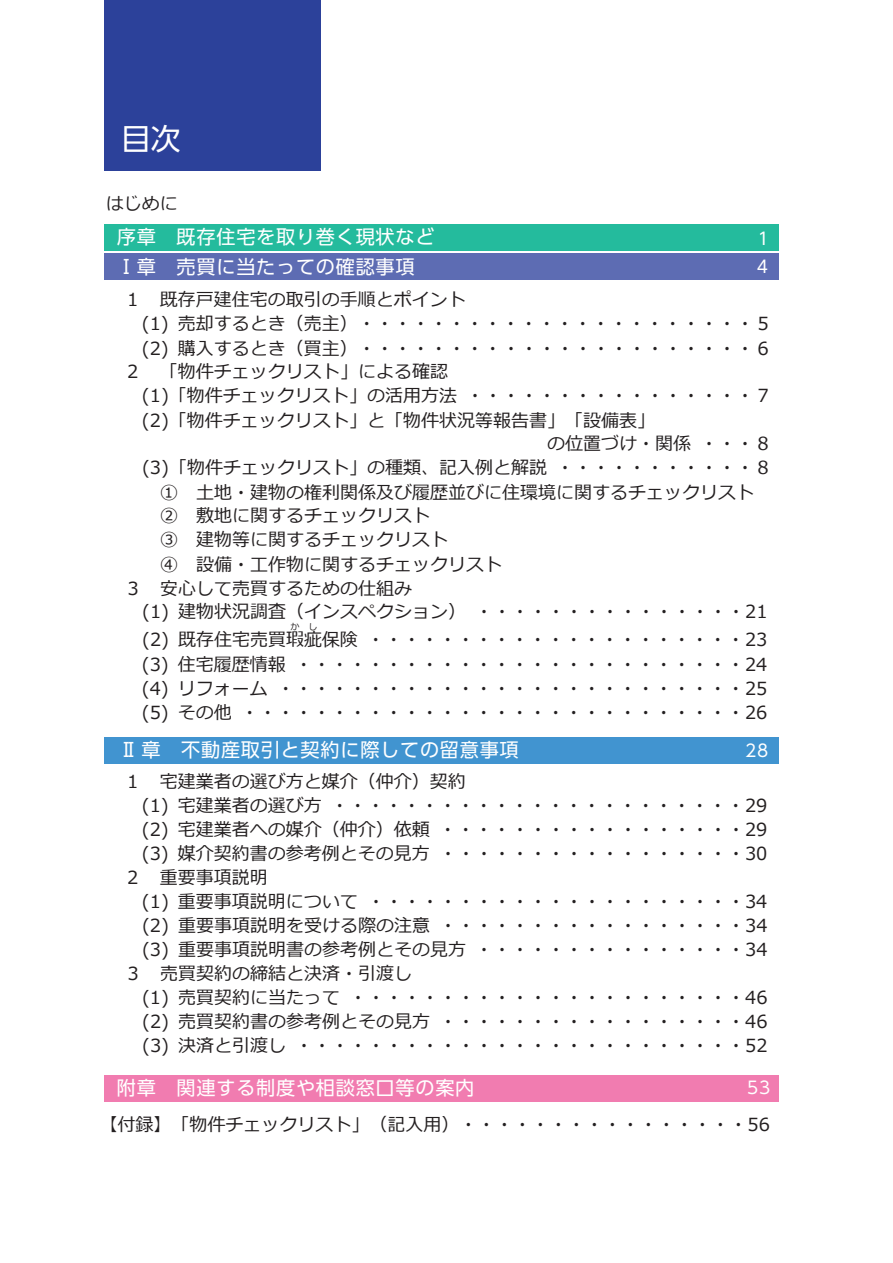
<style>
.page{position:relative;width:893px;height:1263px;background:#fff}
.page>*{position:absolute;margin:0;border:0;box-sizing:border-box;transform-origin:0 0}
.t1{font:30px "Meiryo";color:#fff}
.t2{font:29.7px "UD Shin Go Pro";color:#fff}
.t3{font:19.2px "UD Shin Go Pro";letter-spacing:.04em;color:#fff}
.t4{font:18px/24px "Meiryo";color:#231f20;text-align:justify}
.t5{font:700 18px "Meiryo";letter-spacing:.13em;color:#fff}
.t6{font:700 18px "Meiryo";letter-spacing:.27em;color:#fff}
.t7{font:16.95px "UD Shin Go Pro";color:#fff}
.t8{font:9px "Meiryo";color:#231f20}
</style>
<div class="page">
<div style="left:104px;top:0;width:217px;height:170px;background:#2c419a"></div>
<div style="left:104px;top:224px;width:675px;height:26px;background:#24bb9d"></div>
<div style="left:104px;top:253px;width:675px;height:27px;background:#5d6cb3"></div>
<div style="left:98px;top:736px;width:686px;height:34px;background:linear-gradient(to right,#fff,#fff)"></div>
<div style="left:104px;top:737px;width:675px;height:26px;background:#4194d0"></div>
<div style="left:104px;top:1075px;width:675px;height:26px;background:#f17cb0"></div>
<h2 class="t2" style="left:121px;top:114px;width:61px">目次</h2>
<h1 class="t1" style="left:117px;top:118px;width:62px">目次</h1>
<p class="t4" style="left:106px;top:192px;width:73px">はじめに</p>
<p class="t5" style="left:106px;top:232px;width:40px">序章</p>
<p class="t5" style="left:166px;top:232px;width:262px">既存住宅を取り巻く現状など</p>
<p class="t5" style="left:106px;top:262px;width:42px">Ⅰ 章</p>
<p class="t6" style="left:174px;top:262px;width:270px">売買に当たっての確認事項</p>
<p class="t5" style="left:758px;top:262px;width:19px">４</p>
<p class="t4" style="left:124px;top:289px;width:344px">１ 既存戸建住宅の取引の手順とポイント</p>
<p class="t4" style="left:142px;top:313px;width:632px">(1) 売却するとき（売主）・・・・・・・・・・・・・・・・・・・・・・５</p>
<p class="t4" style="left:142px;top:337px;width:632px">(2) 購入するとき（買主）・・・・・・・・・・・・・・・・・・・・・・６</p>
<p class="t4" style="left:124px;top:361px;width:326px">２ 「物件チェックリスト」による確認</p>
<p class="t4" style="left:142px;top:385px;width:632px">(1)「物件チェックリスト」の活用方法・・・・・・・・・・・・・・・・７</p>
<p class="t4" style="left:142px;top:409px;width:515px">(2)「物件チェックリスト」と「物件状況等報告書」「設備表」</p>
<p class="t4" style="left:547px;top:433px;width:227px">の位置づけ・関係・・・８</p>
<p class="t4" style="left:142px;top:457px;width:632px">(3)「物件チェックリスト」の種類、記入例と解説・・・・・・・・・・・８</p>
<p class="t4" style="left:160px;top:481px;width:596px">① 土地・建物の権利関係及び履歴並びに住環境に関するチェックリスト</p>
<p class="t4" style="left:160px;top:505px;width:271px">② 敷地に関するチェックリスト</p>
<p class="t4" style="left:160px;top:529px;width:289px">③ 建物等に関するチェックリスト</p>
<p class="t4" style="left:160px;top:553px;width:343px">④ 設備・工作物に関するチェックリスト</p>
<p class="t4" style="left:124px;top:577px;width:289px">３ 安心して売買するための仕組み</p>
<p class="t4" style="left:142px;top:601px;width:627px">(1) 建物状況調査（インスペクション）・・・・・・・・・・・・・・・21</p>
<p class="t4" style="left:142px;top:629px;width:627px">(2) 既存住宅売買瑕疵保険・・・・・・・・・・・・・・・・・・・・・23</p>
<p class="t3" style="left:117px;top:221px;width:319px">序章　既存住宅を取り巻く現状など</p>
<p class="t7" style="left:758px;top:224px;width:13px">1</p>
<p class="t3" style="left:117px;top:251px;width:299px">Ⅰ章　売買に当たっての確認事項</p>
<p class="t7" style="left:757px;top:253px;width:13px">4</p>
<p class="t8" style="left:290px;top:620px;width:28px">か し</p>
<p class="t4" style="left:142px;top:653px;width:627px">(3) 住宅履歴情報・・・・・・・・・・・・・・・・・・・・・・・・・24 (4) リフォーム・・・・・・・・・・・・・・・・・・・・・・・・・・25 (5) その他・・・・・・・・・・・・・・・・・・・・・・・・・・・・26</p>
<p class="t3" style="left:117px;top:734px;width:403px">ⅠⅠ章　不動産取引と契約に際しての留意事項</p>
<p class="t7" style="left:745px;top:737px;width:25px">28</p>
<p class="t5" style="left:106px;top:743px;width:40px">Ⅱ章</p>
<p class="t5" style="left:166px;top:743px;width:343px">不動産取引と契約に際しての留意事項</p>
<p class="t5" style="left:745px;top:743px;width:27px">28</p>
<p class="t4" style="left:124px;top:770px;width:343px">１ 宅建業者の選び方と媒介（仲介）契約</p>
<p class="t4" style="left:142px;top:794px;width:627px">(1) 宅建業者の選び方・・・・・・・・・・・・・・・・・・・・・・・29</p>
<p class="t4" style="left:142px;top:818px;width:627px">(2) 宅建業者への媒介（仲介）依頼・・・・・・・・・・・・・・・・・29</p>
<p class="t4" style="left:142px;top:842px;width:627px">(3) 媒介契約書の参考例とその見方・・・・・・・・・・・・・・・・・30</p>
<p class="t4" style="left:124px;top:866px;width:145px">２ 重要事項説明</p>
<p class="t4" style="left:142px;top:890px;width:627px">(1) 重要事項説明について・・・・・・・・・・・・・・・・・・・・・34</p>
<p class="t4" style="left:142px;top:914px;width:627px">(2) 重要事項説明を受ける際の注意・・・・・・・・・・・・・・・・・34</p>
<p class="t4" style="left:142px;top:938px;width:627px">(3) 重要事項説明書の参考例とその見方・・・・・・・・・・・・・・・34</p>
<p class="t4" style="left:124px;top:962px;width:290px">３ 売買契約の締結と決済・引渡し</p>
<p class="t4" style="left:142px;top:986px;width:627px">(1) 売買契約に当たって・・・・・・・・・・・・・・・・・・・・・・46</p>
<p class="t4" style="left:142px;top:1010px;width:627px">(2) 売買契約書の参考例とその見方・・・・・・・・・・・・・・・・・46</p>
<p class="t4" style="left:142px;top:1034px;width:627px">(3) 決済と引渡し・・・・・・・・・・・・・・・・・・・・・・・・・52</p>
<p class="t5" style="left:106px;top:1075px;width:40px">附章</p>
<p class="t5" style="left:166px;top:1075px;width:303px">関連する制度や相談窓口等の案内</p>
<p class="t5" style="left:747px;top:1075px;width:27px">53</p>
<p class="t3" style="left:117px;top:1072px;width:359px">附章　関連する制度や相談窓口等の案内</p>
<p class="t7" style="left:747px;top:1074px;width:25px">53</p>
<p class="t4" style="left:99px;top:1114px;width:672px">【付録】「物件チェックリスト」（記入用）・・・・・・・・・・・・・・・・56</p>
</div>
